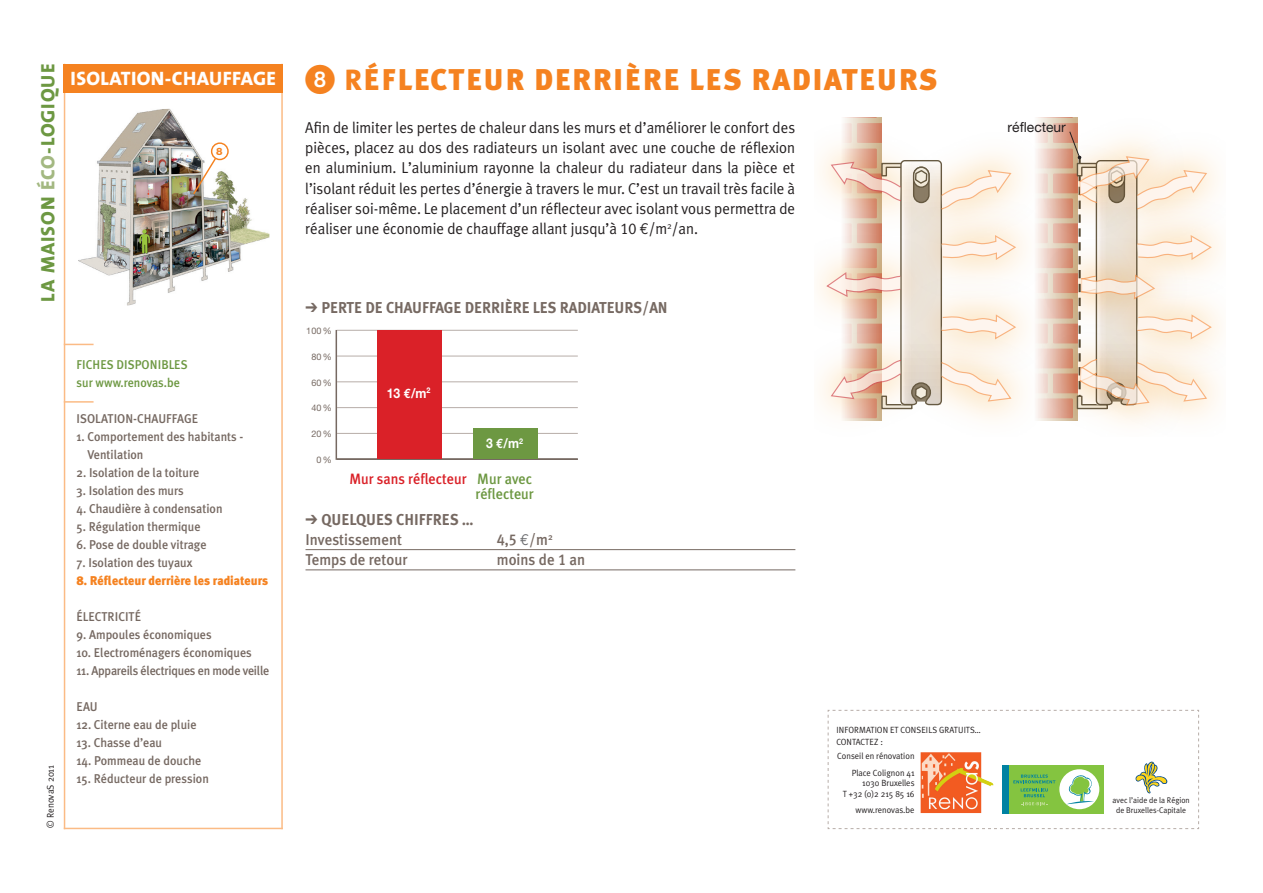
<style>
.page{position:relative;width:1263px;height:893px;background:#fff}
.page>*{position:absolute;margin:0;border:0;box-sizing:border-box;transform-origin:0 0}
.t1{font:900 30px "Meta Plus";letter-spacing:.05em;color:#f58220}
.t2{font:800 19.5px "The Sans";letter-spacing:.05em;color:#6d9842}
.t3{font:800 19.5px "The Sans";letter-spacing:.02em;color:#fff}
.t4{font:15.75px/20.2px "Meta Plus Normal";color:#231f20;text-align:justify;scale:.95 1}
.t5{font:700 15.75px/20.2px "Meta Plus";letter-spacing:-.005em;color:#766962;scale:.95 1}
.t6{font:500 15.75px "Meta Plus";color:#766962;scale:.95 1}
.t7{font:15.75px "Meta Plus Medium Caps";color:#766962;scale:.95 1}
.t8{font:500 15px/15px "Meta Plus";color:#6d9842;scale:.95 1}
.t9{font:500 15px "Meta Plus";color:#da2128;scale:.95 1}
.t10{font:13.8px "Helvetica Neue";color:#231f20}
.t11{font:700 13.5px "Helvetica Neue";color:#fff;scale:.9 1}
.t12{font:500 12.75px/18px "Meta Plus";color:#766962;scale:.95 1}
.t13{font:500 12.75px "Meta Plus";letter-spacing:-.02em;color:#766962;scale:.95 1}
.t14{font:500 12.75px/18px "Meta Plus";color:#6d9842;scale:.95 1}
.t15{font:900 12.75px "Meta Plus";color:#f58220;scale:.95 1}
.t16{font:800 10.2px "Helvetica Neue";color:#f58220}
.t17{font:9.75px "Meta Plus Normal";color:#231f20;scale:.95 1}
.t18{font:9px/16.5px "Meta Plus Normal";color:#231f20;text-align:right;scale:.95 1}
.t19{font:9px "Helvetica Neue";color:#766962}
.t20{font:8.25px/10.5px "Meta Plus Normal";color:#231f20;text-align:center;scale:.95 1}
.s1{color:#a3b881}
.s2{font-family:"European Pi One";font-weight:400}
.s3{font-family:"The Sans";font-weight:800}
.s4{font-family:"Meta Plus Normal Caps"}
.s5{font-family:"Euro Mono"}
.s6{font-weight:500}
.s7{font-family:"Euro Mono";color:#6c6d70}
.s8{font-family:"Meta Plus";font-weight:500}
.s9{font-family:"Meta Plus Medium Caps";font-weight:400}
</style>
<div class="page">
<img style="left:78px;top:109px;width:191px;height:196px">
<hr style="left:281px;top:64px;width:2px;height:765px;background:#fbbb85">
<hr style="left:64px;top:64px;width:1px;height:765px;background:#fbbb85">
<div style="left:64px;top:64px;width:219px;height:29px;background:#f58220"></div>
<hr style="left:64px;top:344px;width:30px;height:1px;background:#fbbb85">
<hr style="left:64px;top:401px;width:30px;height:2px;background:#fbbb85">
<hr style="left:64px;top:828px;width:219px;height:1px;background:#fbbb85">
<svg style="left:827px;top:710px;width:372px;height:119px"></svg>
<svg style="left:192px;top:157px;width:25px;height:39px"></svg>
<svg style="left:212px;top:143px;width:16px;height:17px"></svg>
<div style="left:211px;top:142px;width:18px;height:18px;border:1px solid #f58220;border-radius:50%"></div>
<svg style="left:817px;top:118px;width:396px;height:303px"></svg>
<hr style="left:305px;top:549px;width:490px;height:1px;background:#766962">
<hr style="left:305px;top:569px;width:490px;height:1px;background:#766962">
<hr style="left:336px;top:330px;width:1px;height:130px;background:#766962">
<hr style="left:337px;top:458px;width:241px;height:2px;background:#766962">
<hr style="left:337px;top:433px;width:241px;height:1px;background:#b7ada8">
<hr style="left:337px;top:407px;width:241px;height:1px;background:#b7ada8">
<hr style="left:337px;top:381px;width:241px;height:1px;background:#b7ada8">
<hr style="left:337px;top:356px;width:241px;height:1px;background:#b7ada8">
<hr style="left:337px;top:330px;width:241px;height:1px;background:#b7ada8">
<div style="left:473px;top:428px;width:65px;height:31px;background:#6d9842"></div>
<div style="left:377px;top:330px;width:65px;height:129px;background:#da2128"></div>
<p class="t2" style="left:31px;top:302px;width:239px;rotate:-90deg">LA MAISON <span class="s1">ÉCO</span>-LOGIQUE</p>
<p class="t3" style="left:71px;top:62px;width:207px">ISOLATION-CHAUFFAGE</p>
<p class="t16" style="left:216px;top:145px;width:8px">8</p>
<p class="t17" style="left:45px;top:828px;width:68px;rotate:-90deg">© RenovaS 2011</p>
<p class="t14" style="left:77px;top:356px;width:119px">Fiches disponibles sur www.renovas.be</p>
<p class="t12" style="left:77px;top:410px;width:130px">isolation-Chauffage</p>
<p class="t12" style="left:88px;top:428px;width:166px;text-indent:-11px">1. Comportement des habitants -<br>Ventilation</p>
<p class="t12" style="left:77px;top:464px;width:131px">2. Isolation de la toiture</p>
<p class="t12" style="left:77px;top:482px;width:114px">3. Isolation des murs</p>
<p class="t12" style="left:77px;top:500px;width:155px">4. Chaudière à condensation</p>
<p class="t12" style="left:77px;top:518px;width:132px">5. Régulation thermique</p>
<p class="t12" style="left:77px;top:536px;width:138px">6. Pose de double vitrage</p>
<p class="t12" style="left:77px;top:554px;width:124px">7. Isolation des tuyaux</p>
<p class="t15" style="left:77px;top:573px;width:203px">8. Réflecteur derrière les radiateurs</p>
<p class="t12" style="left:77px;top:608px;width:68px">Électricité</p>
<p class="t12" style="left:77px;top:626px;width:144px">9. Ampoules économiques</p>
<p class="t12" style="left:77px;top:644px;width:186px">10. Electroménagers économiques</p>
<p class="t13" style="left:77px;top:664px;width:204px">11. Appareils électriques en mode veille</p>
<p class="t12" style="left:77px;top:698px;width:24px">Eau</p>
<p class="t12" style="left:77px;top:716px;width:128px">12. Citerne eau de pluie</p>
<p class="t12" style="left:77px;top:734px;width:92px">13. Chasse d’eau</p>
<p class="t12" style="left:77px;top:752px;width:133px">14. Pommeau de douche</p>
<p class="t12" style="left:77px;top:770px;width:141px">15. Réducteur de pression</p>
<h1 class="t1" style="left:305px;top:62px;width:634px"><span class="s2">8</span> <span class="s3">R</span>éflecteur derrière les radiateurs</h1>
<p class="t4" style="left:305px;top:117px;width:517px">Afin de limiter les pertes de chaleur dans les murs et d’améliorer le confort des pièces, placez au dos des radiateurs un isolant avec une couche de réflexion en aluminium. L’aluminium rayonne la chaleur du radiateur dans la pièce et l’isolant réduit les pertes d’énergie à travers le mur. C’est un travail très facile à réaliser soi-même. Le placement d’un réflecteur avec isolant vous permettra de réaliser une économie de chauffage allant jusqu’à <span class="s4">10</span> <span class="s5">€</span>/m<sup>2</sup>/an.</p>
<p class="t10" style="left:1007px;top:119px;width:60px">réflecteur</p>
<p class="t5" style="left:305px;top:298px;width:383px">➔ PERTE DE CHAUFFAGE DERRIÈRE LES RADIATEURS/AN</p>
<p class="t19" style="left:306px;top:325px;width:27px">100%</p>
<p class="t19" style="left:311px;top:351px;width:22px">80%</p>
<p class="t19" style="left:311px;top:377px;width:22px">60%</p>
<p class="t19" style="left:311px;top:403px;width:22px">40%</p>
<p class="t19" style="left:311px;top:429px;width:22px">20%</p>
<p class="t19" style="left:316px;top:454px;width:17px">0%</p>
<p class="t11" style="left:387px;top:385px;width:50px">13 <span class="s5">€</span>/m<sup>2</sup></p>
<p class="t11" style="left:486px;top:435px;width:42px">3 <span class="s5">€</span>/m<sup>2</sup></p>
<p class="t9" style="left:349px;top:470px;width:125px">Mur sans réflecteur</p>
<p class="t8" style="left:475px;top:471px;width:63px">Mur avec réflecteur</p>
<p class="t5" style="left:305px;top:509px;width:178px">➔ QUELQUES CHIFFRES …<br><span class="s6">I nvestissement</span></p>
<p class="t7" style="left:497px;top:530px;width:60px">4,5 <span class="s7">€</span><span class="s8">/m</span><sup>2</sup></p>
<p class="t6" style="left:305px;top:551px;width:109px">Temps de retour</p>
<p class="t6" style="left:497px;top:551px;width:94px">moins de <span class="s9">1</span> an</p>
<p class="t18" style="left:836px;top:724px;width:153px;line-height:12px;text-align:left">Information et consei ls gratuits…<br>Contactez :</p>
<p class="t18" style="left:837px;top:748px;width:83px">Conseil en rénovation<br>Place Colignon 41</p>
<p class="t18" style="left:843px;top:778px;width:77px;line-height:10.5px">1030 Bruxelles<br>T +32 (0)2 215 85 16</p>
<p class="t18" style="left:855px;top:802px;width:64px">www.renovas.be</p>
<p class="t20" style="left:1112px;top:795px;width:83px">avec l’aide de la Région de Bruxelles-Capitale</p>
</div>
